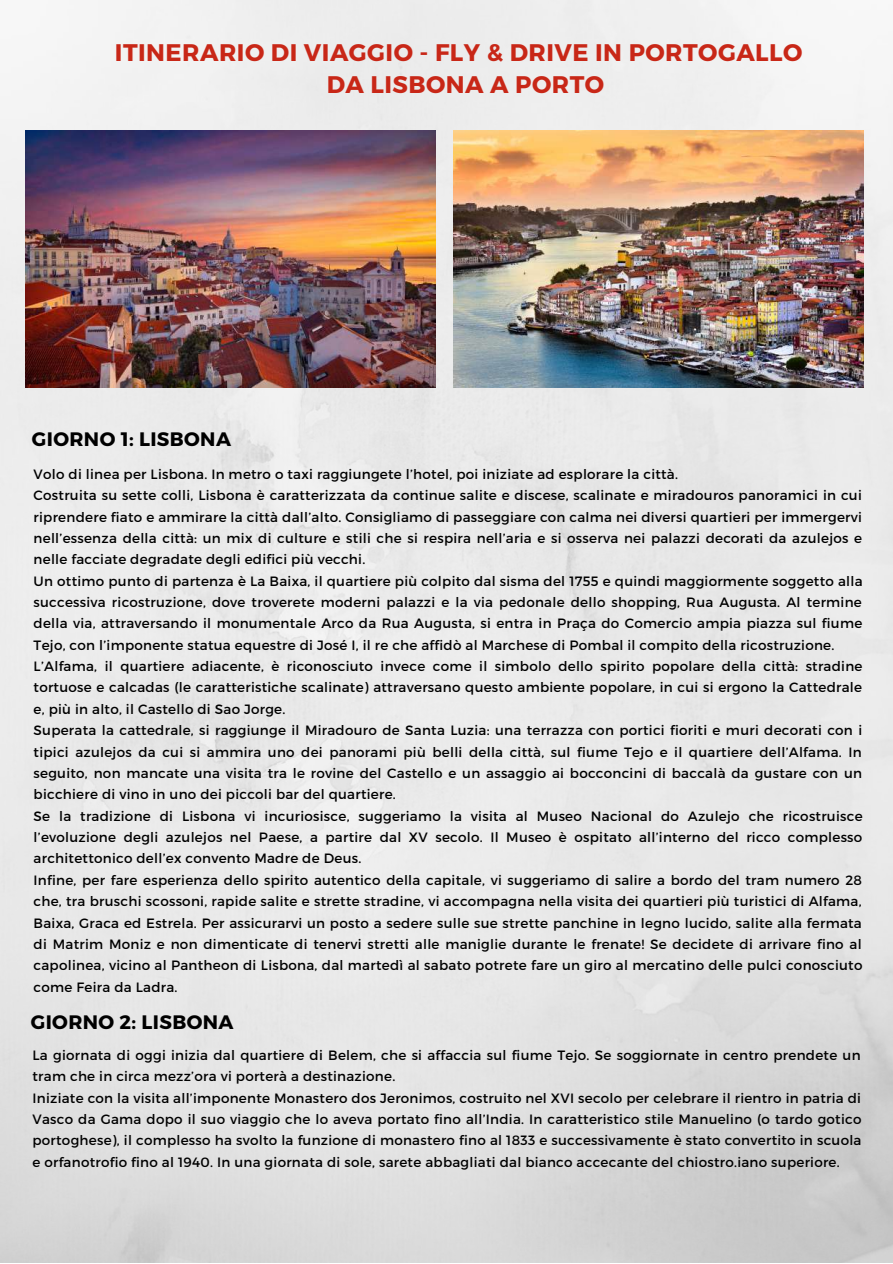
<style>
.page{position:relative;width:893px;height:1264px;background:#fff}
.page>*{position:absolute;margin:0;border:0;box-sizing:border-box;transform-origin:0 0}
.t1{font:700 24px/31.5px "Montserrat";letter-spacing:.02em;color:#c82717;text-align:center}
.t2{font:700 19.5px "Montserrat";letter-spacing:.02em;color:#000}
.t3{font:13.5px/21.3px "Montserrat";letter-spacing:.02em;color:#000}
</style>
<div class="page">
<img style="left:0;top:0;width:892px;height:1262px">
<img style="left:25px;top:131px;width:411px;height:256px">
<img style="left:453px;top:131px;width:410px;height:256px">
<h1 class="t1" style="left:115px;top:36px;width:689px">ITINERARIO DI VIAGGIO - FLY &amp; DRIVE IN PORTOGALLO<br>DA LISBONA A PORTO</h1>
<h2 class="t2" style="left:32px;top:426px;width:200px">GIORNO 1: LISBONA</h2>
<p class="t3" style="left:34px;top:462px;width:830px">Volo di linea per Lisbona. In metro o taxi raggiungete l’hotel, poi iniziate ad esplorare la città.<br>Costruita su sette colli, Lisbona è caratterizzata da continue salite e discese, scalinate e miradouros panoramici in cui riprendere fiato e ammirare la città dall’alto. Consigliamo di passeggiare con calma nei diversi quartieri per immergervi nell’essenza della città: un mix di culture e stili che si respira nell’aria e si osserva nei palazzi decorati da azulejos e nelle facciate degradate degli edifici più vecchi.<br>Un ottimo punto di partenza è La Baixa, il quartiere più colpito dal sisma del 1755 e quindi maggiormente soggetto alla successiva ricostruzione, dove troverete moderni palazzi e la via pedonale dello shopping, Rua Augusta. Al termine della via, attraversando il monumentale Arco da Rua Augusta, si entra in Praça do Comercio ampia piazza sul fiume Tejo, con l’imponente statua equestre di José I, il re che affidò al Marchese di Pombal il compito della ricostruzione.<br>L’Alfama, il quartiere adiacente, è riconosciuto invece come il simbolo dello spirito popolare della città: stradine tortuose e calcadas (le caratteristiche scalinate) attraversano questo ambiente popolare, in cui si ergono la Cattedrale e, più in alto, il Castello di Sao Jorge.<br>Superata la cattedrale, si raggiunge il Miradouro de Santa Luzia: una terrazza con portici fioriti e muri decorati con i tipici azulejos da cui si ammira uno dei panorami più belli della città, sul fiume Tejo e il quartiere dell’Alfama. In seguito, non mancate una visita tra le rovine del Castello e un assaggio ai bocconcini di baccalà da gustare con un bicchiere di vino in uno dei piccoli bar del quartiere.<br>Se la tradizione di Lisbona vi incuriosisce, suggeriamo la visita al Museo Nacional do Azulejo che ricostruisce l’evoluzione degli azulejos nel Paese, a partire dal XV secolo. Il Museo è ospitato all’interno del ricco complesso architettonico dell’ex convento Madre de Deus.<br>Infine, per fare esperienza dello spirito autentico della capitale, vi suggeriamo di salire a bordo del tram numero 28 che, tra bruschi scossoni, rapide salite e strette stradine, vi accompagna nella visita dei quartieri più turistici di Alfama, Baixa, Graca ed Estrela. Per assicurarvi un posto a sedere sulle sue strette panchine in legno lucido, salite alla fermata di Matrim Moniz e non dimenticate di tenervi stretti alle maniglie durante le frenate! Se decidete di arrivare fino al capolinea, vicino al Pantheon di Lisbona, dal martedì al sabato potrete fare un giro al mercatino delle pulci conosciuto come Feira da Ladra.</p>
<h2 class="t2" style="left:31px;top:1009px;width:204px">GIORNO 2: LISBONA</h2>
<p class="t3" style="left:32px;top:1043px;width:830px">La giornata di oggi inizia dal quartiere di Belem, che si affaccia sul fiume Tejo. Se soggiornate in centro prendete un tram che in circa mezz’ora vi porterà a destinazione.<br>Iniziate con la visita all’imponente Monastero dos Jeronimos, costruito nel XVI secolo per celebrare il rientro in patria di Vasco da Gama dopo il suo viaggio che lo aveva portato fino all’India. In caratteristico stile Manuelino (o tardo gotico portoghese), il complesso ha svolto la funzione di monastero fino al 1833 e successivamente è stato convertito in scuola e orfanotrofio fino al 1940. In una giornata di sole, sarete abbagliati dal bianco accecante del chiostro.iano superiore.</p>
</div>
